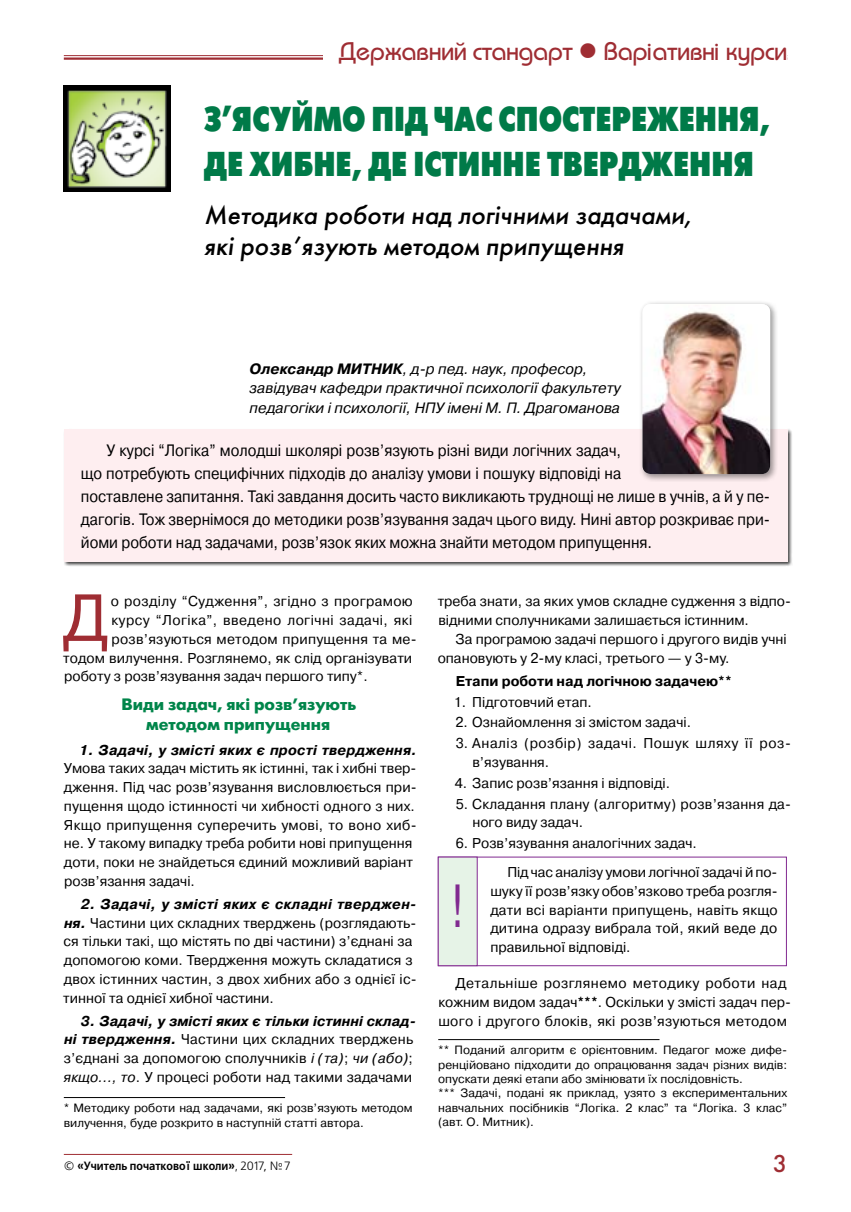
<style>
.page{position:relative;width:851px;height:1212px;background:#fff}
.page>*{position:absolute;margin:0;border:0;box-sizing:border-box;transform-origin:0 0}
.t1{font:66.45px "Pragmatica C";color:#9f2d33;scale:.92 1}
.t2{font:60.75px "Pragmatica C";color:#812990;scale:.65 1}
.t3{font:34.5px/44.8px "Futuris XC";color:#007a48;scale:.78 1}
.t4{font:italic 27px/31.2px "Futura Medium C";color:#000}
.t5{font:500 25.5px "Bauhaus C";color:#9f2d33}
.t6{font:25.5px "Futura Medium C";color:#9f2d33}
.t7{font:16.5px/23.1px "Pragmatica C";color:#000;scale:.9 1}
.t8{font:700 16.5px/19.8px "Futuris C";color:#00854a;text-align:center}
.t9{font:italic 15px/19.5px "Pragmatica C";color:#000}
.t10{font:14.25px/18.8px "Pragmatica C";letter-spacing:.005em;color:#000}
.t11{font:14.25px/18.8px "Pragmatica C";letter-spacing:.04em;color:#000}
.t12{font:14.25px "Pragmatica C";letter-spacing:.03em;color:#000}
.t13{font:italic 700 14.25px "Pragmatica C";letter-spacing:.02em;color:#000}
.t14{font:14.25px "Pragmatica C";letter-spacing:.025em;color:#000}
.t15{font:700 14.25px "Pragmatica C";color:#000}
.t16{font:12px/14.4px "Pragmatica C";color:#000}
.t17{font:700 12px "Free Set C";color:#000;scale:.9 1}
.s1{font-weight:700}
.s2{font-weight:700;font-style:italic}
.s3{font-style:italic}
.s4{font-weight:400}
</style>
<div class="page">
<hr style="left:64px;top:55px;width:723px;height:1px;background:#9f2d33">
<hr style="left:64px;top:57px;width:723px;height:3px;background:#9f2d33">
<hr style="left:64px;top:1154px;width:228px;height:1px;background:#9f2d33">
<div style="left:438px;top:857px;width:348px;height:109px;border:1px solid #812990"></div>
<div style="left:438px;top:857px;width:39px;height:109px;background:#e6f3e7"></div>
<div style="left:438px;top:857px;width:39px;height:109px;border:1px solid #812990"></div>
<div style="left:63px;top:428px;width:729px;height:139px;background:#000;opacity:.75"></div>
<div style="left:64px;top:429px;width:723px;height:132px;background:#feeef0"></div>
<img style="left:64px;top:85px;width:106px;height:106px">
<div style="left:638px;top:299px;width:139px;height:183px;background:#000;opacity:.43"></div>
<img style="left:642px;top:304px;width:128px;height:170px">
<hr style="left:64px;top:1097px;width:221px;height:1px;background:#000">
<hr style="left:438px;top:1039px;width:221px;height:1px;background:#000">
<div style="left:323px;top:41px;width:464px;height:33px;background:#fff"></div>
<h3 class="t5" style="left:339px;top:37px;width:449px">Державний стандарт ● Варіативні курси</h3>
<h3 class="t3" style="left:204px;top:97px;width:727px">З’ЯСУЙМО ПІД ЧАС СПОСТЕРЕЖЕННЯ,<br>ДЕ ХИБНЕ, ДЕ ІСТИННЕ ТВЕРДЖЕННЯ</h3>
<h3 class="t4" style="left:204px;top:200px;width:490px">Методика роботи над логічними задачами, які розв’язують методом припущення</h3>
<p class="t9" style="left:249px;top:359px;width:372px"><span class="s1">Олександр МИТНИК</span>, д-р пед. наук, професор, завідувач кафедри практичної психології факультету педагогіки і психології, НПУ імені М. П. Драгоманова</p>
<p class="t7" style="left:81px;top:438px;width:767px;text-indent:26px">У курсі “Логіка” молодші школярі розв’язують різні види логічних задач,<br>що потребують специфічних підходів до аналізу умови і пошуку відповіді на<br>поставлене запитання. Такі завдання досить часто викликають труднощі не лише в учнів, а й у пе&shy;дагогів. Тож звернімося до методики розв’язування задач цього виду. Нині автор розкриває при&shy;йоми роботи над задачами, розв’язок яких можна знайти методом припущення.</p>
<h1 class="t1" style="left:63px;top:581px;width:50px">Д</h1>
<p class="t14" style="left:111px;top:594px;width:303px">о розділу “Судження”, згідно з програмою</p>
<p class="t12" style="left:111px;top:612px;width:302px">курсу “Логіка”, введено логічні задачі, які</p>
<p class="t10" style="left:111px;top:630px;width:306px">розв’язуються методом припущення та ме-</p>
<p class="t10" style="left:63px;top:648px;width:350px">тодом вилучення. Розглянемо, як слід організувати</p>
<p class="t10" style="left:64px;top:667px;width:305px">роботу з розв’язування задач першого типу*.</p>
<p class="t8" style="left:121px;top:694px;width:236px">Види задач, які розв’язують методом припущення</p>
<p class="t13" style="left:79px;top:742px;width:339px">1. Задачі, у змісті яких є прості твердження.</p>
<p class="t10" style="left:64px;top:759px;width:354px">Умова таких задач містить як істинні, так і хибні твер&shy;дження. Під час розв’язування висловлюється при&shy;пущення щодо істинності чи хибності одного з них.<br>Якщо припущення суперечить умові, то воно хиб&shy;не. У такому випадку треба робити нові припущення доти, поки не знайдеться єдиний можливий варіант розв’язання задачі.</p>
<p class="t10" style="left:63px;top:894px;width:355px;text-indent:17px"><span class="s2">2. Задачі, у змісті яких є складні тверджен&shy;ня.</span> Частини цих складних тверджень (розглядають&shy;ся тільки такі, що містять по дві частини) з’єднані за допомогою коми. Твердження можуть складатися з двох істинних частин, з двох хибних або з однієї іс&shy;тинної та однієї хибної частини.</p>
<p class="t10" style="left:64px;top:1011px;width:354px;text-indent:17px"><span class="s2">3. Задачі, у змісті яких є тільки істинні склад&shy;ні твердження.</span> Частини цих складних тверджень з’єднані за допомогою сполучників <span class="s3">і (та)</span>; <span class="s3">чи (або)</span>; <span class="s3">якщо..., то</span>. У процесі роботи над такими задачами</p>
<p class="t16" style="left:64px;top:1101px;width:350px">* Методику роботи над задачами, які розв’язують методом вилучення, буде розкрито в наступній статті автора.</p>
<p class="t10" style="left:437px;top:592px;width:355px">треба знати, за яких умов складне судження з відпо&shy;відними сполучниками залишається істинним.</p>
<p class="t10" style="left:437px;top:630px;width:350px;text-indent:18px">За програмою задачі першого і другого видів учні опановують у 2-му класі, третього — у 3-му.</p>
<p class="t15" style="left:455px;top:673px;width:277px">Етапи роботи над логічною задачею**</p>
<p class="t10" style="left:453px;top:692px;width:140px">1. Підготовчий етап.</p>
<p class="t10" style="left:455px;top:713px;width:237px">2. Ознайомлення зі змістом задачі.</p>
<p class="t11" style="left:472px;top:734px;width:318px;text-indent:-17px">3. Аналіз (розбір) задачі. Пошук шляху її роз&shy;в’язування.</p>
<p class="t10" style="left:454px;top:774px;width:217px">4. Запис розв’язання і відповіді.</p>
<p class="t10" style="left:472px;top:794px;width:320px;text-indent:-17px">5. Складання плану (алгоритму) розв’язання да&shy;ного виду задач.</p>
<p class="t10" style="left:507px;top:829px;width:271px;line-height:28.7px;text-indent:-52px">6. Розв’язування аналогічних задач.<br>Під час аналізу умови логічної задачі й по-</p>
<p class="t10" style="left:490px;top:881px;width:289px;text-align:justify">шуку її розв’язку обов’язково треба розгля&shy;дати всі варіанти припущень, навіть якщо дитина одразу вибрала той, який веде до правильної відповіді.</p>
<h2 class="t2" style="left:451px;top:872px;width:20px">!</h2>
<p class="t10" style="left:438px;top:974px;width:354px;text-indent:17px">Детальніше розглянемо методику роботи над кожним видом задач<span class="s1">***</span>. Оскільки у змісті задач пер&shy;шого і другого блоків, які розв’язуються методом</p>
<p class="t16" style="left:438px;top:1043px;width:350px">** Поданий алгоритм є орієнтовним. Педагог може дифе&shy;ренційовано підходити до опрацювання задач різних видів: опускати деякі етапи або змінювати їх послідовність.<br>*** Задачі, подані як приклад, узято з експериментальних навчальних посібників “Логіка. 2 клас” та “Логіка. 3 клас” (авт. О. Митник).</p>
<p class="t17" style="left:64px;top:1159px;width:253px"><span class="s4">©</span> «Учитель початкової школи»<span class="s4">, 2017, №7</span></p>
<h3 class="t6" style="left:772px;top:1149px;width:16px">3</h3>
</div>
